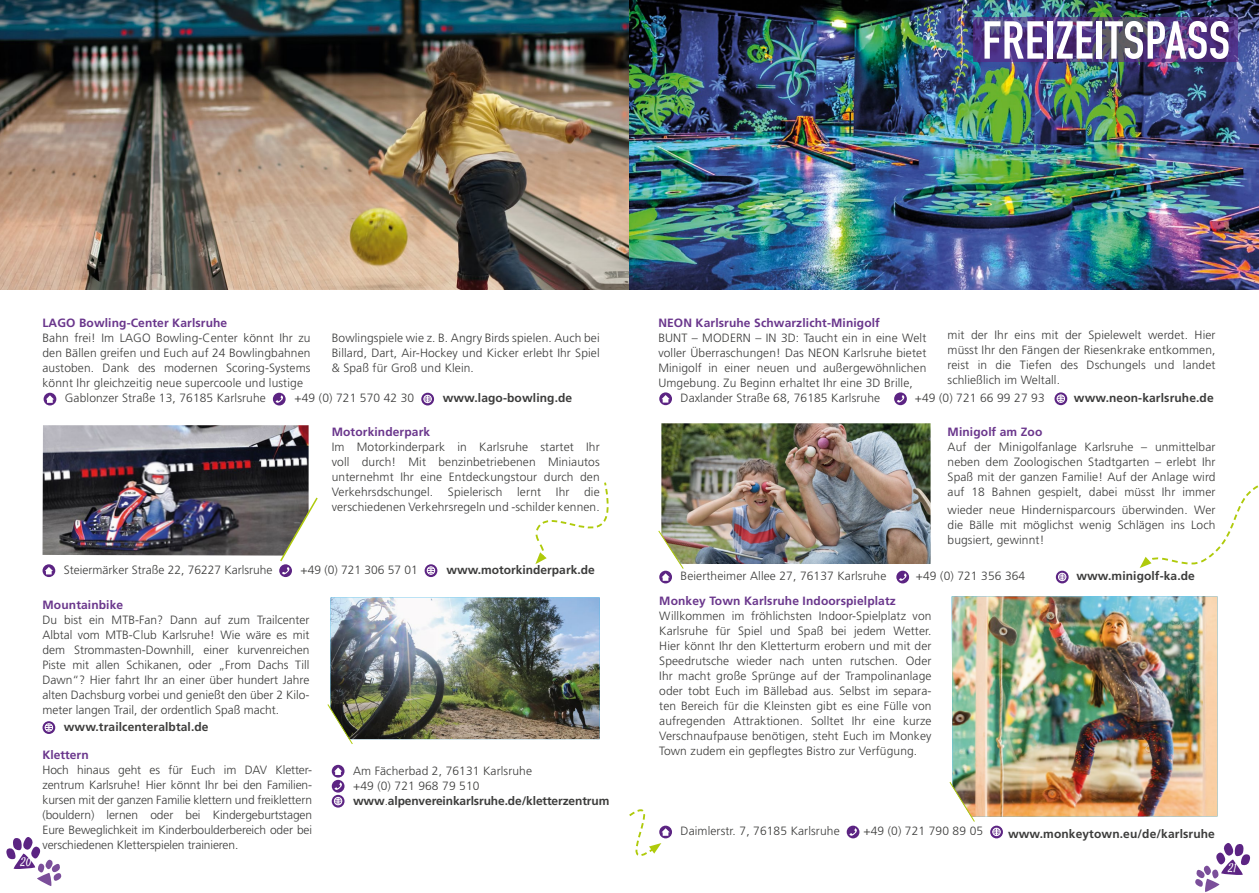
<style>
.page{position:relative;width:1259px;height:893px;background:#fff}
.page>*{position:absolute;margin:0;border:0;box-sizing:border-box;transform-origin:0 0}
.t1{font:700 52.5px "DIN Condensed";letter-spacing:.01em;color:#fff}
.t2{font:300 12px/15px "Frutiger LT Pro";letter-spacing:.01em;color:#3c3c3b;text-align:justify}
.t3{font:700 12px "Frutiger LT Pro";letter-spacing:.01em;color:#6a368c}
.t4{font:700 12px "Frutiger LT Pro";letter-spacing:.01em;color:#3c3c3b}
.t5{font:12px "Satisfy";color:#fff}
.s1{font-weight:700}
</style>
<div class="page">
<svg style="left:1195px;top:843px;width:55px;height:49px"></svg>
<svg style="left:6px;top:837px;width:56px;height:49px"></svg>
<img style="left:0;top:0;width:629px;height:289px">
<svg style="left:43px;top:564px;width:12px;height:13px"></svg>
<svg style="left:45px;top:567px;width:8px;height:7px"></svg>
<svg style="left:279px;top:564px;width:13px;height:13px"></svg>
<svg style="left:424px;top:564px;width:13px;height:13px"></svg>
<svg style="left:427px;top:567px;width:8px;height:7px"></svg>
<img style="left:327px;top:597px;width:273px;height:147px">
<svg style="left:535px;top:482px;width:74px;height:82px"></svg>
<img style="left:43px;top:425px;width:266px;height:131px">
<svg style="left:279px;top:496px;width:39px;height:79px"></svg>
<div style="left:44px;top:393px;width:12px;height:12px;background:#5c2483;border-radius:50%"></div>
<svg style="left:46px;top:395px;width:8px;height:8px"></svg>
<div style="left:273px;top:393px;width:13px;height:12px;background:#5c2483;border-radius:50%"></div>
<svg style="left:276px;top:395px;width:7px;height:8px"></svg>
<svg style="left:421px;top:393px;width:13px;height:12px"></svg>
<svg style="left:424px;top:395px;width:7px;height:8px"></svg>
<svg style="left:43px;top:721px;width:12px;height:13px"></svg>
<svg style="left:45px;top:724px;width:8px;height:7px"></svg>
<svg style="left:332px;top:765px;width:12px;height:13px"></svg>
<svg style="left:334px;top:767px;width:8px;height:8px"></svg>
<svg style="left:332px;top:780px;width:12px;height:13px"></svg>
<svg style="left:334px;top:782px;width:8px;height:8px"></svg>
<svg style="left:332px;top:795px;width:12px;height:13px"></svg>
<svg style="left:334px;top:797px;width:8px;height:8px"></svg>
<svg style="left:659px;top:571px;width:13px;height:12px"></svg>
<svg style="left:896px;top:571px;width:13px;height:12px"></svg>
<svg style="left:899px;top:573px;width:7px;height:8px"></svg>
<svg style="left:1056px;top:571px;width:12px;height:12px"></svg>
<svg style="left:1058px;top:573px;width:8px;height:8px"></svg>
<img style="left:951px;top:596px;width:266px;height:221px">
<svg style="left:949px;top:781px;width:26px;height:41px"></svg>
<img style="left:629px;top:0;width:630px;height:289px">
<svg style="left:659px;top:826px;width:13px;height:12px"></svg>
<div style="left:846px;top:826px;width:13px;height:12px;background:#5c2483;border-radius:50%"></div>
<svg style="left:849px;top:828px;width:8px;height:8px"></svg>
<svg style="left:990px;top:826px;width:13px;height:12px"></svg>
<svg style="left:992px;top:828px;width:8px;height:8px"></svg>
<img style="left:661px;top:423px;width:269px;height:141px">
<svg style="left:658px;top:530px;width:26px;height:51px"></svg>
<svg style="left:1139px;top:485px;width:120px;height:83px"></svg>
<svg style="left:629px;top:809px;width:41px;height:47px"></svg>
<svg style="left:659px;top:392px;width:13px;height:13px"></svg>
<svg style="left:661px;top:395px;width:9px;height:8px"></svg>
<svg style="left:894px;top:392px;width:13px;height:13px"></svg>
<svg style="left:897px;top:395px;width:7px;height:8px"></svg>
<svg style="left:1054px;top:392px;width:13px;height:13px"></svg>
<svg style="left:1057px;top:395px;width:7px;height:8px"></svg>
<svg style="left:973px;top:18px;width:264px;height:44px;background:#523a7c"></svg>
<h1 class="t1" style="left:982px;top:5px;width:250px">FREIZEITSPASS</h1>
<p class="t3" style="left:43px;top:316px;width:186px">LAGO Bowling-Center Karlsruhe</p>
<p class="t2" style="left:43px;top:330px;width:269px">Bahn frei! Im LAGO Bowling-Center könnt Ihr zu den Bällen greifen und Euch auf 24 Bowlingbahnen austoben. Dank des modernen Scoring-Systems könnt Ihr gleichzeitig neue supercoole und lustige</p>
<p class="t2" style="left:332px;top:330px;width:269px">Bowlingspiele wie z. B. Angry Birds spielen. Auch bei Billard, Dart, Air-Hockey und Kicker erlebt Ihr Spiel &amp; Spaß für Groß und Klein.</p>
<p class="t3" style="left:332px;top:424px;width:100px">Motorkinderpark</p>
<p class="t2" style="left:332px;top:439px;width:269px">Im Motorkinderpark in Karlsruhe startet Ihr voll durch! Mit benzinbetriebenen Miniautos unternehmt Ihr eine Entdeckungstour durch den Verkehrsdschungel. Spielerisch lernt Ihr die verschiedenen Verkehrsregeln und -schilder kennen.</p>
<p class="t2" style="left:65px;top:391px;width:202px">Gablonzer Straße 13, 76185 Karlsruhe</p>
<p class="t2" style="left:294px;top:391px;width:121px">+49 (0) 721 570 42 30</p>
<p class="t4" style="left:443px;top:391px;width:131px">www.lago-bowling.de</p>
<p class="t5" style="left:21px;top:854px;width:13px">20</p>
<p class="t2" style="left:64px;top:562px;width:210px">Steiermärker Straße 22, 76227 Karlsruhe</p>
<p class="t2" style="left:301px;top:562px;width:119px">+49 (0) 721 306 57 01</p>
<p class="t4" style="left:446px;top:563px;width:150px">www.motorkinderpark.de</p>
<p class="t3" style="left:43px;top:598px;width:82px">Mountainbike</p>
<p class="t2" style="left:43px;top:612px;width:268px">Du bist ein MTB-Fan? Dann auf zum Trailcenter Albtal vom MTB-Club Karlsruhe! Wie wäre es mit dem Strommasten-Downhill, einer kurvenreichen Piste mit allen Schikanen, oder „From Dachs Till Dawn“? Hier fahrt Ihr an einer über hundert Jahre alten Dachsburg vorbei und genießt den über 2 Kilo&shy;meter langen Trail, der ordentlich Spaß macht.</p>
<p class="t3" style="left:43px;top:747px;width:48px">Klettern</p>
<p class="t2" style="left:43px;top:762px;width:271px">Hoch hinaus geht es für Euch im DAV Kletter&shy;zentrum Karlsruhe! Hier könnt Ihr bei den Familien&shy;kursen mit der ganzen Familie klettern und freiklettern (bouldern) lernen oder bei Kindergeburtstagen Eure Beweglichkeit im Kinderboulderbereich oder bei verschiedenen Kletterspielen trainieren.</p>
<p class="t4" style="left:64px;top:720px;width:146px">www.trailcenteralbtal.de</p>
<p class="t2" style="left:353px;top:763px;width:258px;text-align:left">Am Fächerbad 2, 76131 Karlsruhe<br>+49 (0) 721 968 79 510 <span class="s1">www</span>.<span class="s1">alpenvereinkarlsruhe.de/kletterzentrum</span></p>
<p class="t3" style="left:658px;top:316px;width:223px">NEON Karlsruhe Schwarzlicht-Minigolf</p>
<p class="t2" style="left:658px;top:331px;width:269px">BUNT – MODERN – IN 3D: Taucht ein in eine Welt voller Überraschungen! Das NEON Karlsruhe bietet Minigolf in einer neuen und außergewöhnlichen Umgebung. Zu Beginn erhaltet Ihr eine 3D Brille,</p>
<p class="t2" style="left:947px;top:327px;width:269px">mit der Ihr eins mit der Spielewelt werdet. Hier müsst Ihr den Fängen der Riesenkrake entkommen, reist in die Tiefen des Dschungels und landet schließlich im Weltall.</p>
<p class="t2" style="left:680px;top:391px;width:201px">Daxlander Straße 68, 76185 Karlsruhe</p>
<p class="t2" style="left:914px;top:391px;width:131px">+49 (0) 721 66 99 27 93</p>
<p class="t4" style="left:1074px;top:391px;width:141px">www.neon-karlsruhe.de</p>
<p class="t3" style="left:947px;top:425px;width:96px">Minigolf am Zoo</p>
<p class="t2" style="left:947px;top:439px;width:269px">Auf der Minigolfanlage Karlsruhe – unmittelbar neben dem Zoologischen Stadtgarten – erlebt Ihr Spaß mit der ganzen Familie! Auf der Anlage wird auf 18 Bahnen gespielt, dabei müsst Ihr immer</p>
<p class="t2" style="left:947px;top:502px;width:269px">wieder neue Hindernisparcours überwinden. Wer die Bälle mit möglichst wenig Schlägen ins Loch bugsiert, gewinnt!</p>
<p class="t2" style="left:680px;top:569px;width:207px">Beiertheimer Allee 27, 76137 Karlsruhe</p>
<p class="t2" style="left:916px;top:569px;width:111px">+49 (0) 721 356 364</p>
<p class="t4" style="left:1076px;top:569px;width:120px">www.minigolf-ka.de</p>
<p class="t3" style="left:659px;top:594px;width:238px">Monkey Town Karlsruhe Indoorspielplatz</p>
<p class="t2" style="left:659px;top:609px;width:274px">Willkommen im fröhlichsten Indoor-Spielplatz von Karlsruhe für Spiel und Spaß bei jedem Wetter.<br>Hier könnt Ihr den Kletterturm erobern und mit der Speedrutsche wieder nach unten rutschen. Oder Ihr macht große Sprünge auf der Trampolinanlage oder tobt Euch im Bällebad aus. Selbst im separa&shy;ten Bereich für die Kleinsten gibt es eine Fülle von aufregenden Attraktionen. Solltet Ihr eine kurze Verschnaufpause benötigen, steht Euch im Monkey Town zudem ein gepflegtes Bistro zur Verfügung.</p>
<p class="t2" style="left:680px;top:824px;width:161px">Daimlerstr. 7, 76185 Karlsruhe</p>
<p class="t2" style="left:863px;top:824px;width:121px">+49 (0) 721 790 89 05</p>
<p class="t4" style="left:1008px;top:827px;width:208px">www.monkeytown.eu/de/karlsruhe</p>
<p class="t5" style="left:1228px;top:860px;width:10px">21</p>
</div>
